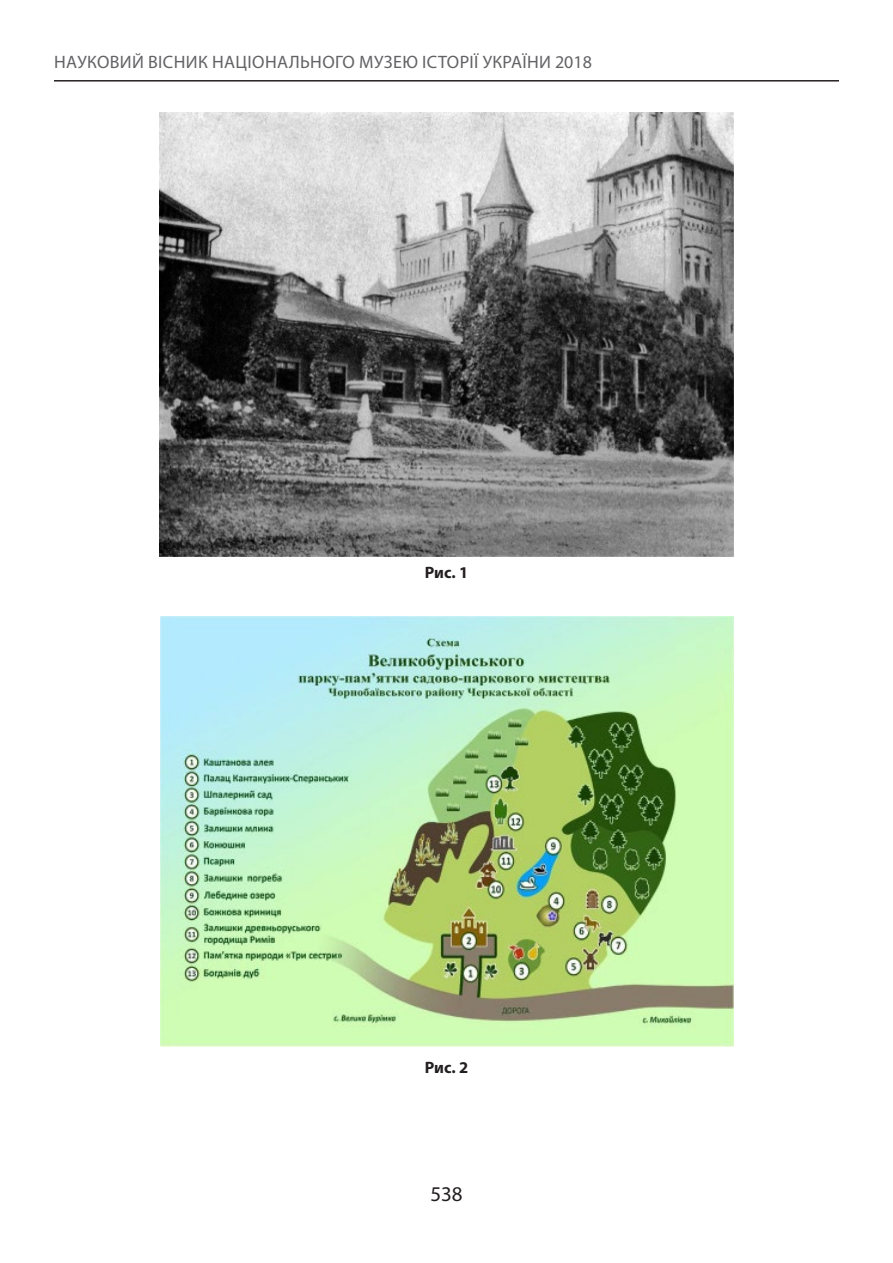
<style>
.page{position:relative;width:893px;height:1263px;background:#fff}
.page>*{position:absolute;margin:0;border:0;box-sizing:border-box;transform-origin:0 0}
.t1{font:21px "Myriad Pro";color:#231f20}
.t2{font:18px "Myriad Pro";letter-spacing:.02em;color:#636366}
.Примітки{font:700 16.5px "Myriad Pro";letter-spacing:-.005em;color:#231f20}
</style>
<div class="page">
<hr style="left:54px;top:80px;width:785px;height:2px;background:#231f20">
<img style="left:159px;top:113px;width:574px;height:444px">
<img style="left:161px;top:617px;width:572px;height:429px">
<p class="t2" style="left:54px;top:50px;width:539px">НАУКОВИЙ ВІСНИК НАЦІОНАЛЬНОГО МУЗЕЮ ІСТОРІЇ УКРАЇНИ 2018</p>
<p class="Примітки" style="left:425px;top:561px;width:45px">Рис. 1</p>
<p class="Примітки" style="left:425px;top:1056px;width:45px">Рис. 2</p>
<p class="t1" style="left:430px;top:1180px;width:34px">538</p>
</div>
